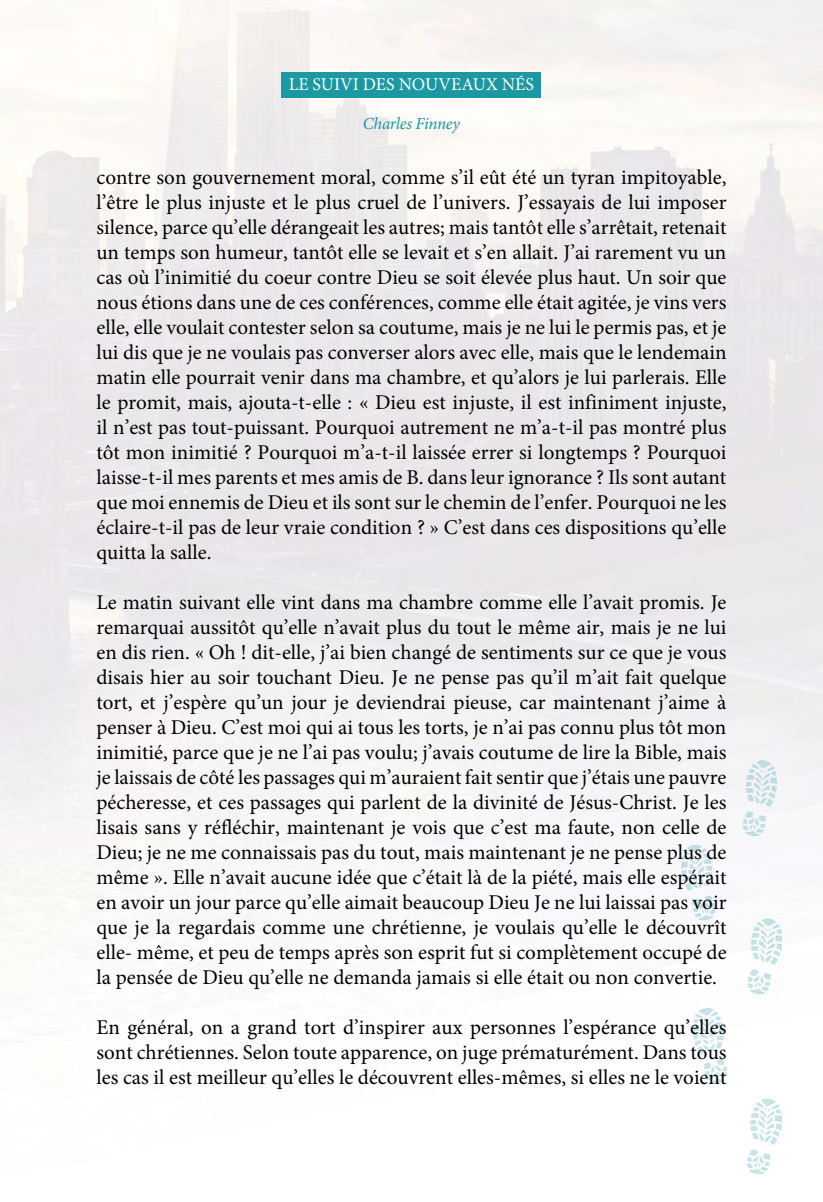
<style>
.page{position:relative;width:823px;height:1202px;background:#fff}
.page>*{position:absolute;margin:0;border:0;box-sizing:border-box;transform-origin:0 0}
.t1{font:21px/25px "Minion Pro";color:#000;text-align:justify}
.t2{font:18px "Minion Pro";color:#fff}
.t3{font:italic 17px "Minion Pro";letter-spacing:-.02em;color:#1b98a1}
</style>
<div class="page">
<img style="left:0;top:0;width:822px;height:1131px">
<img style="left:681px;top:760px;width:100px;height:414px">
<div style="left:281px;top:72px;width:259px;height:26px;background:#1b98a1"></div>
<p class="t2" style="left:288px;top:72px;width:86px">le suivi des</p>
<p class="t2" style="left:398px;top:72px;width:53px">nouvea</p>
<p class="t2" style="left:472px;top:72px;width:53px">ux nés</p>
<p class="t3" style="left:363px;top:112px;width:98px">Charles Finney</p>
<p class="t1" style="left:96px;top:165px;width:631px">contre son gouvernement moral, comme s’il eût été un tyran impitoyable, l’être le plus injuste et le plus cruel de l’univers. J’essayais de lui imposer silence, parce qu’elle dérangeait les autres; mais tantôt elle s’arrêtait, retenait un temps son humeur, tantôt elle se levait et s’en allait. J’ai rarement vu un cas où l’inimitié du coeur contre Dieu se soit élevée plus haut. Un soir que nous étions dans une de ces conférences, comme elle était agitée, je vins vers elle, elle voulait contester selon sa coutume, mais je ne lui le permis pas, et je lui dis que je ne voulais pas converser alors avec elle, mais que le lendemain matin elle pourrait venir dans ma chambre, et qu’alors je lui parlerais. Elle le promit, mais, ajouta-t-elle : « Dieu est injuste, il est infiniment injuste, il n’est pas tout-puissant. Pourquoi autrement ne m’a-t-il pas montré plus tôt mon inimitié ? Pourquoi m’a-t-il laissée errer si longtemps ? Pourquoi laisse-t-il mes parents et mes amis de B. dans leur ignorance ? Ils sont autant que moi ennemis de Dieu et ils sont sur le chemin de l’enfer. Pourquoi ne les éclaire-t-il pas de leur vraie condition ? » C’est dans ces dispositions qu’elle quitta la salle.</p>
<p class="t1" style="left:96px;top:590px;width:631px">Le matin suivant elle vint dans ma chambre comme elle l’avait promis. Je remarquai aussitôt qu’elle n’avait plus du tout le même air, mais je ne lui en dis rien. « Oh ! dit-elle, j’ai bien changé de sentiments sur ce que je vous disais hier au soir touchant Dieu. Je ne pense pas qu’il m’ait fait quelque tort, et j’espère qu’un jour je deviendrai pieuse, car maintenant j’aime à penser à Dieu. C’est moi qui ai tous les torts, je n’ai pas connu plus tôt mon inimitié, parce que je ne l’ai pas voulu; j’avais coutume de lire la Bible, mais je laissais de côté les passages qui m’auraient fait sentir que j’étais une pauvre pécheresse, et ces passages qui parlent de la divinité de Jésus-Christ. Je les lisais sans y réfléchir, maintenant je vois que c’est ma faute, non celle de Dieu; je ne me connaissais pas du tout, mais maintenant je ne pense plus de même ». Elle n’avait aucune idée que c’était là de la piété, mais elle espérait en avoir un jour parce qu’elle aimait beaucoup Dieu Je ne lui laissai pas voir que je la regardais comme une chrétienne, je voulais qu’elle le découvrît elle- même, et peu de temps après son esprit fut si complètement occupé de la pensée de Dieu qu’elle ne demanda jamais si elle était ou non convertie.</p>
<p class="t1" style="left:96px;top:1015px;width:631px">En général, on a grand tort d’inspirer aux personnes l’espérance qu’elles sont chrétiennes. Selon toute apparence, on juge prématurément. Dans tous les cas il est meilleur qu’elles le découvrent elles-mêmes, si elles ne le voient</p>
</div>
